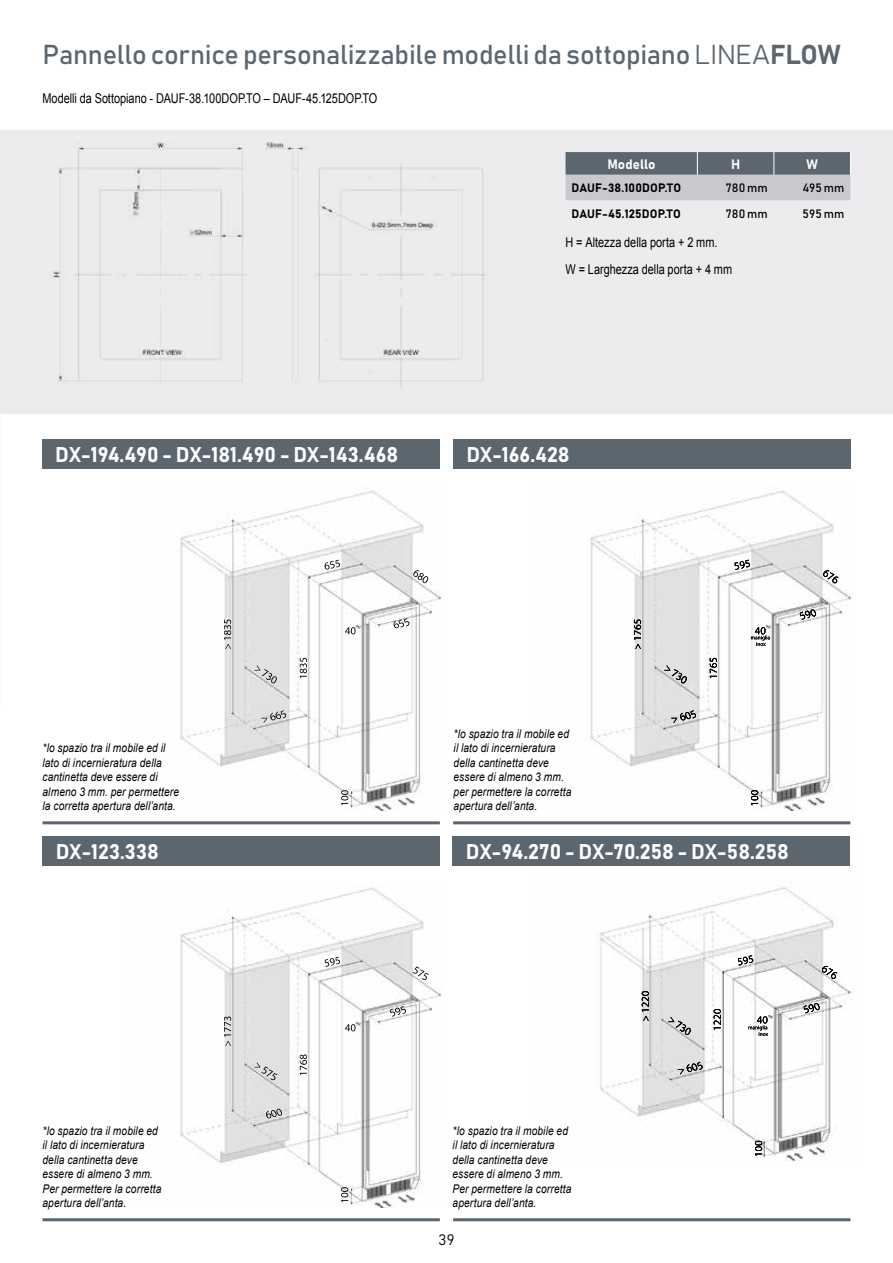
<style>
.page{position:relative;width:893px;height:1263px;background:#fff}
.page>*{position:absolute;margin:0;border:0;box-sizing:border-box;transform-origin:0 0}
.t1{font:27px "Bahnschrift";letter-spacing:-.01em;color:#5b666f}
.t2{font:21px "Bahnschrift";color:#fff}
.t3{font:15px "Bahnschrift";color:#000}
.t4{font:13.5px/27px "Arial";color:#000;scale:.81 1}
.t5{font:13.5px "Bahnschrift";letter-spacing:.005em;color:#fff}
.t6{font:italic 12px/14.4px "Arial";letter-spacing:.01em;color:#000;scale:.85 1}
.t7{font:12px "Bahnschrift";letter-spacing:.01em;color:#000}
</style>
<div class="page">
<div style="left:0;top:130px;width:893px;height:284px;background:#ececee"></div>
<img style="left:180px;top:490px;width:261px;height:320px">
<img style="left:224px;top:619px;width:7px;height:30px">
<img style="left:341px;top:790px;width:7px;height:15px">
<img style="left:261px;top:710px;width:25px;height:13px">
<img style="left:254px;top:665px;width:23px;height:19px">
<img style="left:300px;top:658px;width:7px;height:20px">
<svg style="left:345px;top:627px;width:11px;height:7px"></svg>
<img style="left:324px;top:560px;width:16px;height:10px">
<img style="left:413px;top:570px;width:16px;height:14px">
<img style="left:393px;top:618px;width:17px;height:11px">
<div style="left:453px;top:439px;width:397px;height:29px;background:#5b666f"></div>
<img style="left:590px;top:490px;width:261px;height:320px">
<img style="left:634px;top:619px;width:7px;height:30px">
<img style="left:751px;top:790px;width:7px;height:15px">
<img style="left:671px;top:710px;width:25px;height:13px">
<img style="left:664px;top:665px;width:23px;height:19px">
<img style="left:710px;top:658px;width:7px;height:20px">
<svg style="left:751px;top:627px;width:19px;height:8px"></svg>
<img style="left:751px;top:635px;width:19px;height:11px">
<img style="left:735px;top:560px;width:15px;height:10px">
<img style="left:823px;top:570px;width:15px;height:14px">
<img style="left:799px;top:609px;width:17px;height:11px">
<div style="left:43px;top:439px;width:397px;height:29px;background:#5b666f"></div>
<hr style="left:43px;top:821px;width:397px;height:3px;background:#5b666f">
<hr style="left:453px;top:821px;width:397px;height:3px;background:#5b666f">
<img style="left:535px;top:865px;width:318px;height:296px">
<img style="left:642px;top:991px;width:7px;height:30px">
<img style="left:755px;top:1141px;width:7px;height:15px">
<img style="left:678px;top:1062px;width:25px;height:12px">
<img style="left:668px;top:1017px;width:23px;height:18px">
<img style="left:714px;top:1009px;width:7px;height:21px">
<svg style="left:748px;top:1016px;width:20px;height:20px"></svg>
<img style="left:748px;top:1025px;width:19px;height:11px">
<img style="left:738px;top:955px;width:15px;height:10px">
<img style="left:822px;top:966px;width:15px;height:13px">
<svg style="left:803px;top:1002px;width:17px;height:1px"></svg>
<img style="left:803px;top:1003px;width:17px;height:10px">
<img style="left:180px;top:887px;width:261px;height:320px">
<img style="left:224px;top:1016px;width:7px;height:30px">
<img style="left:341px;top:1187px;width:7px;height:15px">
<img style="left:266px;top:1109px;width:16px;height:10px">
<img style="left:254px;top:1062px;width:23px;height:18px">
<img style="left:300px;top:1054px;width:7px;height:21px">
<svg style="left:345px;top:1024px;width:11px;height:7px"></svg>
<img style="left:325px;top:957px;width:15px;height:10px">
<img style="left:413px;top:966px;width:16px;height:14px">
<img style="left:390px;top:1006px;width:16px;height:10px">
<div style="left:453px;top:836px;width:397px;height:29px;background:#5b666f"></div>
<div style="left:43px;top:836px;width:397px;height:29px;background:#5b666f"></div>
<hr style="left:43px;top:1218px;width:397px;height:3px;background:#5b666f">
<hr style="left:453px;top:1218px;width:397px;height:3px;background:#5b666f">
<svg style="left:566px;top:152px;width:285px;height:48px;background:#949ba1"></svg>
<img style="left:51px;top:142px;width:435px;height:245px">
<h1 class="t1" style="left:43px;top:37px;width:800px">Pannello cornice personalizzabile modelli da sottopiano LINEAFLOW</h1>
<p class="t4" style="left:42px;top:85px;width:415px">Modelli da Sottopiano - DAUF-38.100DOP.TO – DAUF-45.125DOP.TO</p>
<h2 class="t2" style="left:55px;top:441px;width:344px">DX-194.490 - DX-181.490 - DX-143.468</h2>
<p class="t5" style="left:607px;top:156px;width:50px">Modello</p>
<p class="t5" style="left:731px;top:156px;width:11px">H</p>
<p class="t5" style="left:806px;top:156px;width:13px">W</p>
<p class="t7" style="left:572px;top:180px;width:111px">DAUF-38.100DOP.TO</p>
<p class="t7" style="left:726px;top:180px;width:44px">780 mm</p>
<p class="t7" style="left:802px;top:180px;width:44px">495 mm</p>
<p class="t7" style="left:572px;top:206px;width:111px">DAUF-45.125DOP.TO</p>
<p class="t7" style="left:726px;top:206px;width:44px">780 mm</p>
<p class="t7" style="left:803px;top:206px;width:43px">595 mm</p>
<p class="t4" style="left:566px;top:229px;width:207px">H = Altezza della porta + 2 mm.<br>W = Larghezza della porta + 4 mm</p>
<h2 class="t2" style="left:466px;top:441px;width:105px">DX-166.428</h2>
<p class="t6" style="left:454px;top:727px;width:140px">*lo spazio tra il mobile ed il lato di incernieratura della cantinetta deve essere di almeno 3 mm. per permettere la corretta apertura dell’anta.</p>
<p class="t6" style="left:43px;top:741px;width:162px">*lo spazio tra il mobile ed il lato di incernieratura della cantinetta deve essere di almeno 3 mm. per permettere la corretta apertura dell’anta.</p>
<h2 class="t2" style="left:56px;top:838px;width:105px">DX-123.338</h2>
<h2 class="t2" style="left:466px;top:838px;width:325px">DX-94.270 - DX-70.258 - DX-58.258</h2>
<p class="t6" style="left:43px;top:1124px;width:141px">*lo spazio tra il mobile ed il lato di incernieratura della cantinetta deve essere di almeno 3 mm.<br>Per permettere la corretta apertura dell’anta.</p>
<p class="t6" style="left:453px;top:1124px;width:141px">*lo spazio tra il mobile ed il lato di incernieratura della cantinetta deve essere di almeno 3 mm.<br>Per permettere la corretta apertura dell’anta.</p>
<p class="t3" style="left:439px;top:1231px;width:17px">39</p>
</div>
